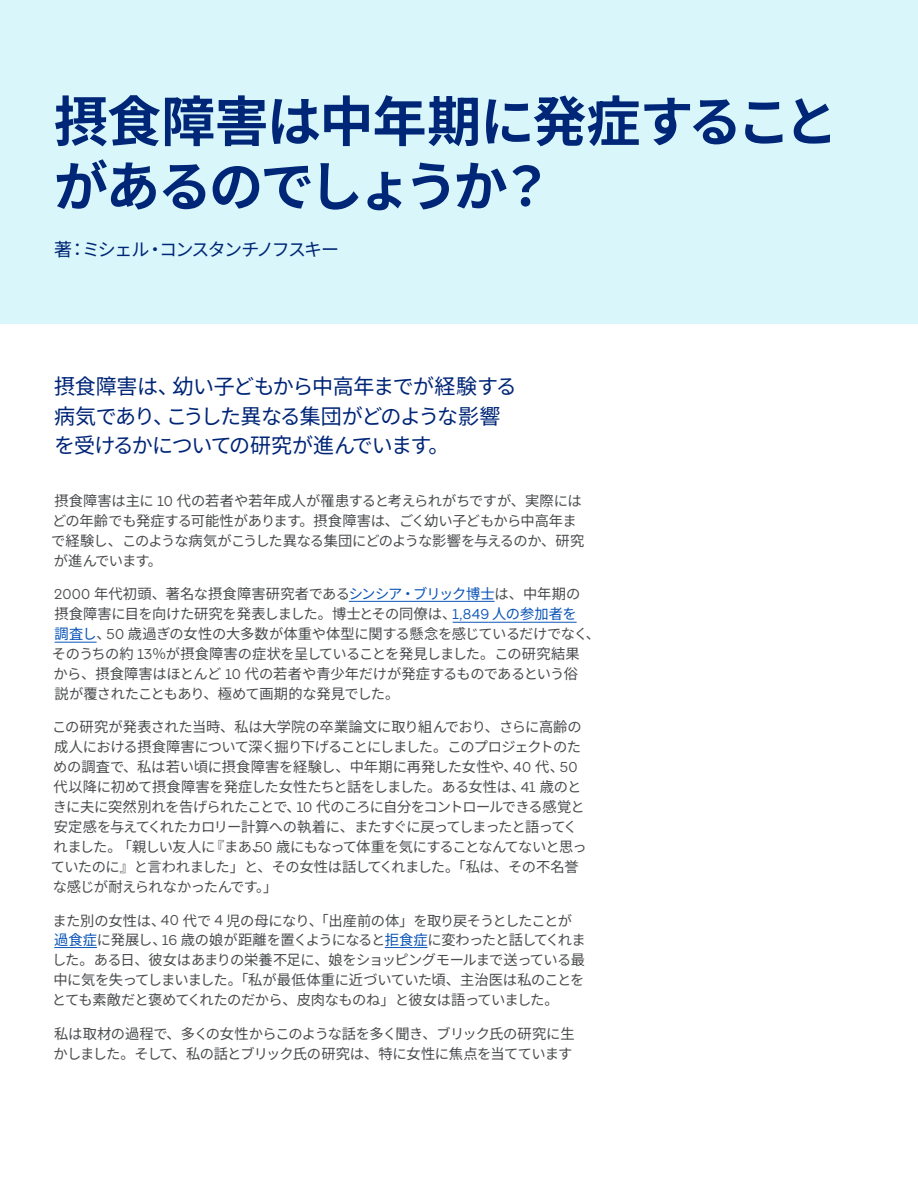
<style>
.page{position:relative;width:918px;height:1188px;background:#fff}
.page>*{position:absolute;margin:0;border:0;box-sizing:border-box;transform-origin:0 0}
.Headline{font:700 54px/64.8px "Noto Sans JP";letter-spacing:-.04em;color:#002677}
.Intro{font:21px/29.4px "Noto Sans JP";letter-spacing:-.04em;color:#002677}
.Intro-2{font:18px "Noto Sans JP";letter-spacing:-.095em;color:#002677}
.Body{font:14.25px/20px "Noto Sans JP";letter-spacing:-.03em;color:#4b4d4f}
.s1{font-family:"Enterprise Sans"}
.s2{color:#0c55b8}
.s3{font-family:"Enterprise Sans";color:#0c55b8}
</style>
<div class="page">
<div style="left:0;top:0;width:918px;height:324px;background:#d9f6fa"></div>
<hr style="left:349px;top:601px;width:146px;height:1px;background:#0c55b8">
<hr style="left:453px;top:622px;width:36px;height:1px;background:#0c55b8">
<hr style="left:489px;top:622px;width:88px;height:1px;background:#0c55b8">
<hr style="left:55px;top:642px;width:42px;height:1px;background:#0c55b8">
<hr style="left:54px;top:947px;width:43px;height:1px;background:#0c55b8">
<hr style="left:385px;top:947px;width:43px;height:1px;background:#0c55b8">
<p class="Headline" style="left:54px;top:90px;width:786px">摂食障害は中年期に発症することがあるのでしょうか？</p>
<p class="Intro-2" style="left:54px;top:239px;width:287px">著：ミシェル・コンスタンチノフスキー</p>
<p class="Intro" style="left:54px;top:372px;width:464px">摂食障害は、幼い子どもから中高年までが経験する病気であり、こうした異なる集団がどのような影響を受けるかについての研究が進んでいます。</p>
<p class="Body" style="left:51px;top:491px;width:535px">摂食障害は主に <span class="s1">10</span> 代の若者や若年成人が罹患すると考えられがちですが、実際にはどの年齢でも発症する可能性があります。摂食障害は、ごく幼い子どもから中高年まで経験し、このような病気がこうした異なる集団にどのような影響を与えるのか、研究が進んでいます。</p>
<p class="Body" style="left:52px;top:584px;width:550px"><span class="s1">2000</span> 年代初頭、著名な摂食障害研究者である<span class="s2">シンシア・ブリック博士</span>は、中年期の<br>摂食障害に目を向けた研究を発表しました。博士とその同僚は、<span class="s3">1,849</span> <span class="s2">人の参加者を<br>調査し</span>、<span class="s1">50</span> 歳過ぎの女性の大多数が体重や体型に関する懸念を感じているだけでなく、そのうちの約 <span class="s1">13</span>％が摂食障害の症状を呈していることを発見しました。この研究結果<br>から、摂食障害はほとんど <span class="s1">10</span> 代の若者や青少年だけが発症するものであるという俗<br>説が覆されたこともあり、極めて画期的な発見でした。</p>
<p class="Body" style="left:51px;top:718px;width:537px">この研究が発表された当時、私は大学院の卒業論文に取り組んでおり、さらに高齢の成人における摂食障害について深く掘り下げることにしました。このプロジェクトのための調査で、私は若い頃に摂食障害を経験し、中年期に再発した女性や、<span class="s1">40</span> 代、<span class="s1">50</span>代以降に初めて摂食障害を発症した女性たちと話をしました。ある女性は、<span class="s1">41</span> 歳のときに夫に突然別れを告げられたことで、<span class="s1">10</span> 代のころに自分をコントロールできる感覚と安定感を与えてくれたカロリー計算への執着に、またすぐに戻ってしまったと語ってくれました。 「親しい友人に『まあ、<span class="s1">50</span> 歳にもなって体重を気にすることなんてないと思っていたのに』と言われました」と、その女性は話してくれました。「私は、その不名誉な感じが耐えられなかったんです。」</p>
<p class="Body" style="left:52px;top:911px;width:536px">また別の女性は、<span class="s1">40</span> 代で <span class="s1">4</span> 児の母になり、「出産前の体」を取り戻そうとしたことが<span class="s2">過食症</span>に発展し、<span class="s1">16</span> 歳の娘が距離を置くようになると<span class="s2">拒食症</span>に変わったと話してくれました。ある日、彼女はあまりの栄養不足に、娘をショッピングモールまで送っている最中に気を失ってしまいました。「私が最低体重に近づいていた頃、主治医は私のことをとても素敵だと褒めてくれたのだから、皮肉なものね」と彼女は語っていました。</p>
<p class="Body" style="left:54px;top:1024px;width:523px">私は取材の過程で、多くの女性からこのような話を多く聞き、ブリック氏の研究に生かしました。そして、私の話とブリック氏の研究は、特に女性に焦点を当てています</p>
</div>
